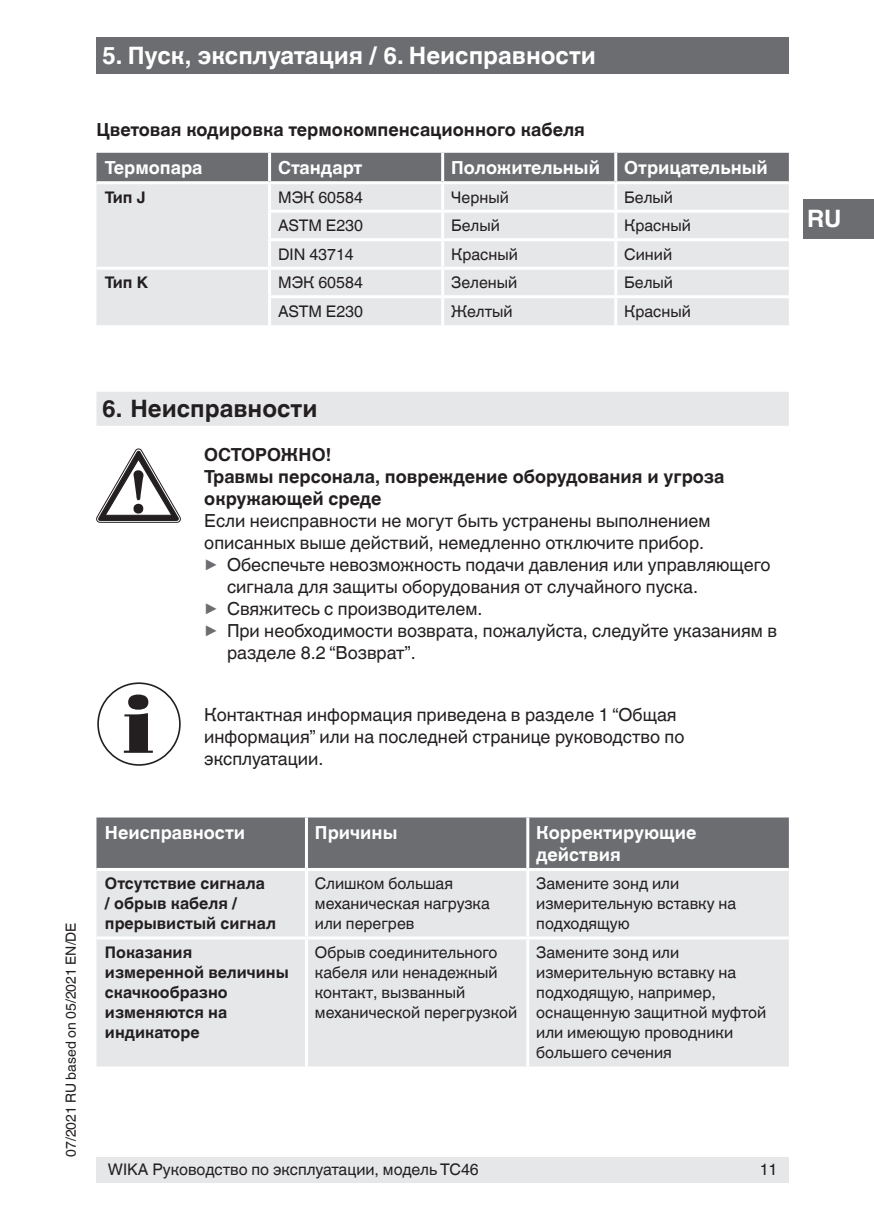
<style>
.page{position:relative;width:874px;height:1225px;background:#fff}
.page>*{position:absolute;margin:0;border:0;box-sizing:border-box;transform-origin:0 0}
.t1{font:700 24px "Helvetica World";color:#fff}
.t2{font:700 24px "Helvetica World";color:#231f20}
.t3{font:18px/22px "Helvetica World";color:#231f20}
.t4{font:700 18px/22px "Helvetica World";color:#231f20}
.t5{font:700 18px/22px "Helvetica World";color:#fff}
.t6{font:16px/20px "Helvetica World";color:#231f20}
.t7{font:700 16px/20px "Helvetica World";color:#231f20}
.t8{font:14px "Helvetica World";color:#231f20}
.s1{font-size:17.8px;color:#6c6d70}
</style>
<div class="page">
<div style="left:96px;top:1157px;width:692px;height:25px;background:#e6e7e9"></div>
<div style="left:96px;top:37px;width:692px;height:37px;background:#6c6d70"></div>
<div style="left:802px;top:199px;width:71px;height:39px;background:#6c6d70"></div>
<div style="left:96px;top:392px;width:692px;height:34px;background:#e6e7e9"></div>
<div style="left:96px;top:153px;width:692px;height:28px;background:#6c6d70"></div>
<div style="left:96px;top:184px;width:692px;height:141px;background:#e6e7e9"></div>
<hr style="left:268px;top:153px;width:3px;height:28px;background:#fff">
<hr style="left:268px;top:184px;width:3px;height:26px;background:#fff">
<hr style="left:268px;top:213px;width:3px;height:25px;background:#fff">
<hr style="left:268px;top:241px;width:3px;height:26px;background:#fff">
<hr style="left:96px;top:267px;width:173px;height:3px;background:#fff">
<hr style="left:268px;top:270px;width:3px;height:25px;background:#fff">
<hr style="left:268px;top:298px;width:3px;height:27px;background:#fff">
<hr style="left:441px;top:153px;width:3px;height:28px;background:#fff">
<hr style="left:614px;top:153px;width:3px;height:28px;background:#fff">
<hr style="left:441px;top:184px;width:3px;height:26px;background:#fff">
<hr style="left:614px;top:184px;width:3px;height:26px;background:#fff">
<hr style="left:268px;top:210px;width:174px;height:3px;background:#fff">
<hr style="left:442px;top:210px;width:173px;height:3px;background:#fff">
<hr style="left:441px;top:213px;width:3px;height:25px;background:#fff">
<hr style="left:615px;top:210px;width:173px;height:3px;background:#fff">
<hr style="left:614px;top:213px;width:3px;height:25px;background:#fff">
<hr style="left:268px;top:238px;width:174px;height:3px;background:#fff">
<hr style="left:442px;top:238px;width:173px;height:3px;background:#fff">
<hr style="left:441px;top:241px;width:3px;height:26px;background:#fff">
<hr style="left:615px;top:238px;width:173px;height:3px;background:#fff">
<hr style="left:614px;top:241px;width:3px;height:26px;background:#fff">
<hr style="left:269px;top:267px;width:173px;height:3px;background:#fff">
<hr style="left:442px;top:267px;width:173px;height:3px;background:#fff">
<hr style="left:441px;top:270px;width:3px;height:25px;background:#fff">
<hr style="left:615px;top:267px;width:173px;height:3px;background:#fff">
<hr style="left:614px;top:270px;width:3px;height:25px;background:#fff">
<hr style="left:268px;top:295px;width:174px;height:3px;background:#fff">
<hr style="left:442px;top:295px;width:173px;height:3px;background:#fff">
<hr style="left:441px;top:298px;width:3px;height:27px;background:#fff">
<hr style="left:615px;top:295px;width:173px;height:3px;background:#fff">
<hr style="left:614px;top:298px;width:3px;height:27px;background:#fff">
<div style="left:96px;top:817px;width:692px;height:51px;background:#6c6d70"></div>
<div style="left:96px;top:871px;width:692px;height:195px;background:#e6e7e9"></div>
<hr style="left:305px;top:817px;width:3px;height:51px;background:#fff">
<hr style="left:526px;top:817px;width:3px;height:51px;background:#fff">
<hr style="left:305px;top:871px;width:3px;height:65px;background:#fff">
<hr style="left:526px;top:871px;width:3px;height:65px;background:#fff">
<hr style="left:96px;top:936px;width:210px;height:3px;background:#fff">
<hr style="left:306px;top:936px;width:221px;height:3px;background:#fff">
<hr style="left:305px;top:939px;width:3px;height:127px;background:#fff">
<hr style="left:527px;top:936px;width:261px;height:3px;background:#fff">
<hr style="left:526px;top:939px;width:3px;height:127px;background:#fff">
<svg style="left:96px;top:449px;width:84px;height:73px"></svg>
<svg style="left:124px;top:694px;width:29px;height:59px"></svg>
<div style="left:97px;top:682px;width:84px;height:83px;border:2px solid #231f20;border-radius:50%"></div>
<h1 class="t1" style="left:102px;top:42px;width:495px">5. Пуск, эксплуатация / 6. Неисправности</h1>
<p class="t4" style="left:96px;top:119px;width:490px">Цветовая кодировка термокомпенсационного кабеля</p>
<p class="t5" style="left:105px;top:157px;width:99px">Термопара</p>
<p class="t5" style="left:278px;top:157px;width:86px">Стандарт</p>
<p class="t5" style="left:451px;top:157px;width:150px">Положительный</p>
<p class="t5" style="left:624px;top:157px;width:145px">Отрицательный</p>
<p class="t7" style="left:105px;top:187px;width:42px">Тип J</p>
<p class="t6" style="left:278px;top:187px;width:86px">МЭК 60584</p>
<p class="t6" style="left:451px;top:187px;width:59px">Черный</p>
<p class="t6" style="left:624px;top:187px;width:50px">Белый</p>
<p class="t6" style="left:278px;top:216px;width:86px">ASTM E230</p>
<p class="t6" style="left:451px;top:216px;width:50px">Белый</p>
<p class="t6" style="left:624px;top:216px;width:68px">Красный</p>
<p class="t6" style="left:278px;top:244px;width:77px">DIN 43714</p>
<p class="t6" style="left:451px;top:244px;width:68px">Красный</p>
<p class="t6" style="left:624px;top:244px;width:49px">Синий</p>
<p class="t7" style="left:105px;top:273px;width:45px">Тип K</p>
<p class="t6" style="left:278px;top:273px;width:86px">МЭК 60584</p>
<p class="t6" style="left:451px;top:273px;width:68px">Зеленый</p>
<p class="t6" style="left:624px;top:273px;width:50px">Белый</p>
<p class="t6" style="left:278px;top:301px;width:86px">ASTM E230</p>
<p class="t6" style="left:451px;top:301px;width:63px">Желтый</p>
<p class="t6" style="left:624px;top:301px;width:68px">Красный</p>
<p class="t8" style="left:63px;top:1157px;width:236px;rotate:-90deg">07/2021 RU based on 05/2021 EN/DE</p>
<h1 class="t2" style="left:102px;top:395px;width:217px">6. Неисправности</h1>
<p class="t4" style="left:204px;top:444px;width:521px">ОСТОРОЖНО!<br>Травмы персонала, повреждение оборудования и угроза окружающей среде</p>
<p class="t3" style="left:204px;top:510px;width:507px">Если неисправности не могут быть устранены выполнением</p>
<p class="t3" style="left:204px;top:532px;width:501px">описанных выше действий, немедленно отключите прибор.</p>
<p class="t3" style="left:204px;top:554px;width:567px"><span class="s1">▶</span> Обеспечьте невозможность подачи давления или управляющего</p>
<p class="t3" style="left:227px;top:576px;width:472px">сигнала для защиты оборудования от случайного пуска.</p>
<p class="t3" style="left:204px;top:598px;width:279px"><span class="s1">▶</span> Свяжитесь с производителем.</p>
<p class="t3" style="left:204px;top:620px;width:574px"><span class="s1">▶</span> При необходимости возврата, пожалуйста, следуйте указаниям в</p>
<p class="t3" style="left:227px;top:642px;width:190px">разделе 8.2 “Возврат”.</p>
<p class="t3" style="left:204px;top:704px;width:481px">Контактная информация приведена в разделе 1 “Общая информация” или на последней странице руководство по эксплуатации.</p>
<p class="t5" style="left:105px;top:821px;width:142px">Неисправности</p>
<p class="t5" style="left:315px;top:821px;width:84px">Причины</p>
<p class="t5" style="left:536px;top:821px;width:162px">Корректирующие действия</p>
<p class="t7" style="left:105px;top:874px;width:172px">Отсутствие сигнала<br>/ обрыв кабеля / прерывистый сигнал</p>
<p class="t6" style="left:315px;top:874px;width:176px">Слишком большая механическая нагрузка или перегрев</p>
<p class="t6" style="left:536px;top:874px;width:201px">Замените зонд или измерительную вставку на подходящую</p>
<p class="t7" style="left:105px;top:942px;width:185px">Показания измеренной величины скачкообразно изменяются на индикаторе</p>
<p class="t6" style="left:315px;top:942px;width:203px">Обрыв соединительного кабеля или ненадежный контакт, вызванный механической перегрузкой</p>
<p class="t6" style="left:536px;top:942px;width:231px">Замените зонд или измерительную вставку на подходящую, например, оснащенную защитной муфтой или имеющую проводники большего сечения</p>
<p class="t6" style="left:108px;top:1160px;width:372px">WIKA Руководство по эксплуатации, модель TC46</p>
<p class="t6" style="left:759px;top:1160px;width:19px">11</p>
<h1 class="t1" style="left:806px;top:205px;width:36px">RU</h1>
</div>
